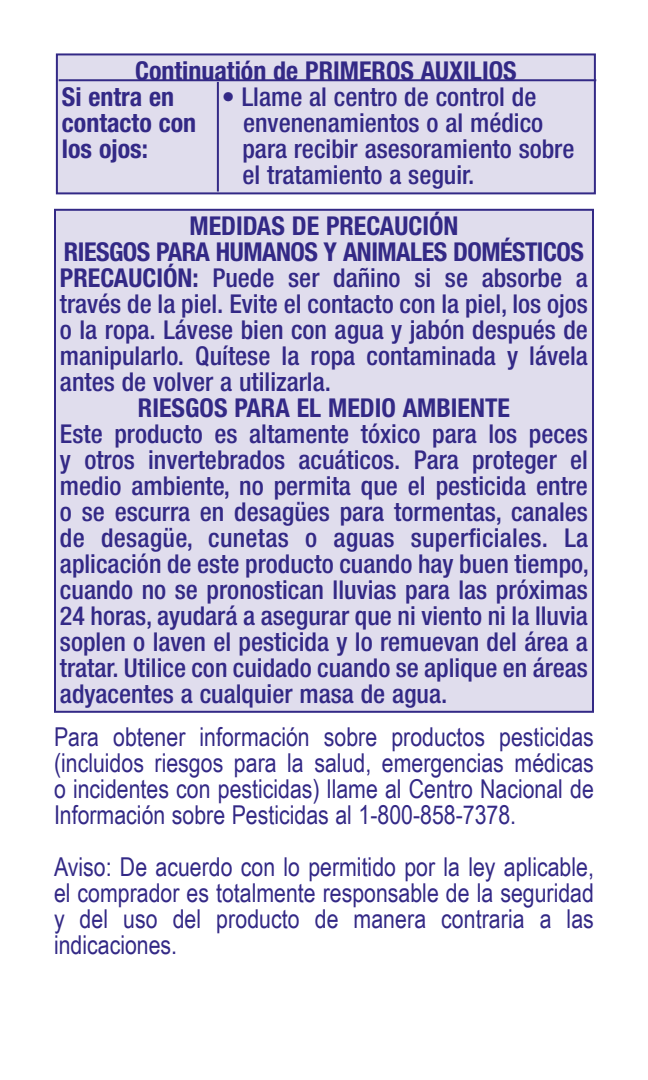
<style>
.page{position:relative;width:648px;height:1080px;background:#fff}
.page>*{position:absolute;margin:0;border:0;box-sizing:border-box;transform-origin:0 0}
.t1{font:500 condensed 26px/26px "Helvetica Neue";color:#332986;text-align:justify}
.t2{font:26px/26px "Arial Narrow";color:#332986;text-align:justify}
.t3{font:700 condensed 26px "Helvetica Neue";color:#332986}
.t4{font:700 condensed 26px "Helvetica Neue";letter-spacing:-.02em;color:#332986}
.s1{font-weight:700}
</style>
<div class="page">
<div style="left:57px;top:54px;width:538px;height:139px;background:#e0dded"></div>
<div style="left:56px;top:53px;width:540px;height:141px;border:2px solid #332986"></div>
<hr style="left:59px;top:79px;width:537px;height:2px;background:#332986">
<hr style="left:217px;top:82px;width:2px;height:110px;background:#332986">
<div style="left:55px;top:210px;width:538px;height:502px;background:#e0dded"></div>
<div style="left:54px;top:209px;width:540px;height:504px;border:2px solid #332986"></div>
<p class="t3" style="left:135px;top:55px;width:383px">Continuatión de PRIMEROS AUXILIOS</p>
<p class="t3" style="left:62px;top:81px;width:114px">Si entra en</p>
<p class="t1" style="left:222px;top:83px;width:316px">• Llame al centro de control de</p>
<p class="t3" style="left:62px;top:107px;width:136px">contacto con</p>
<p class="t1" style="left:243px;top:109px;width:302px">envenenamientos o al médico</p>
<p class="t3" style="left:62px;top:133px;width:88px">los ojos:</p>
<p class="t1" style="left:242px;top:135px;width:333px">para recibir asesoramiento sobre el tratamiento a seguir.</p>
<p class="t3" style="left:190px;top:210px;width:270px">MEDIDAS DE PRECAUCIÓN</p>
<p class="t4" style="left:64px;top:236px;width:522px">RIESGOS PARA HUMANOS Y ANIMALES DOMÉSTICOS</p>
<p class="t1" style="left:60px;top:264px;width:530px"><span class="s1">PRECAUCIÓN:</span> Puede ser dañino si se absorbe a través de la piel. Evite el contacto con la piel, los ojos o la ropa. Lávese bien con agua y jabón después de manipularlo. Quítese la ropa contaminada y lávela antes de volver a utilizarla.</p>
<p class="t3" style="left:138px;top:392px;width:374px">RIESGOS PARA EL MEDIO AMBIENTE</p>
<p class="t1" style="left:60px;top:420px;width:531px">Este producto es altamente tóxico para los peces y otros invertebrados acuáticos. Para proteger el medio ambiente, no permita que el pesticida entre o se escurra en desagües para tormentas, canales de desagüe, cunetas o aguas superficiales. La aplicación de este producto cuando hay buen tiempo, cuando no se pronostican lluvias para las próximas 24 horas, ayudará a asegurar que ni viento ni la lluvia soplen o laven el pesticida y lo remuevan del área a tratar. Utilice con cuidado cuando se aplique en áreas adyacentes a cualquier masa de agua.</p>
<p class="t2" style="left:54px;top:723px;width:541px">Para obtener información sobre productos pesticidas (incluidos riesgos para la salud, emergencias médicas o incidentes con pesticidas) llame al Centro Nacional de Información sobre Pesticidas al 1-800-858-7378.</p>
<p class="t2" style="left:54px;top:853px;width:541px">Aviso: De acuerdo con lo permitido por la ley aplicable, el comprador es totalmente responsable de la seguridad y del uso del producto de manera contraria a las indicaciones.</p>
</div>
